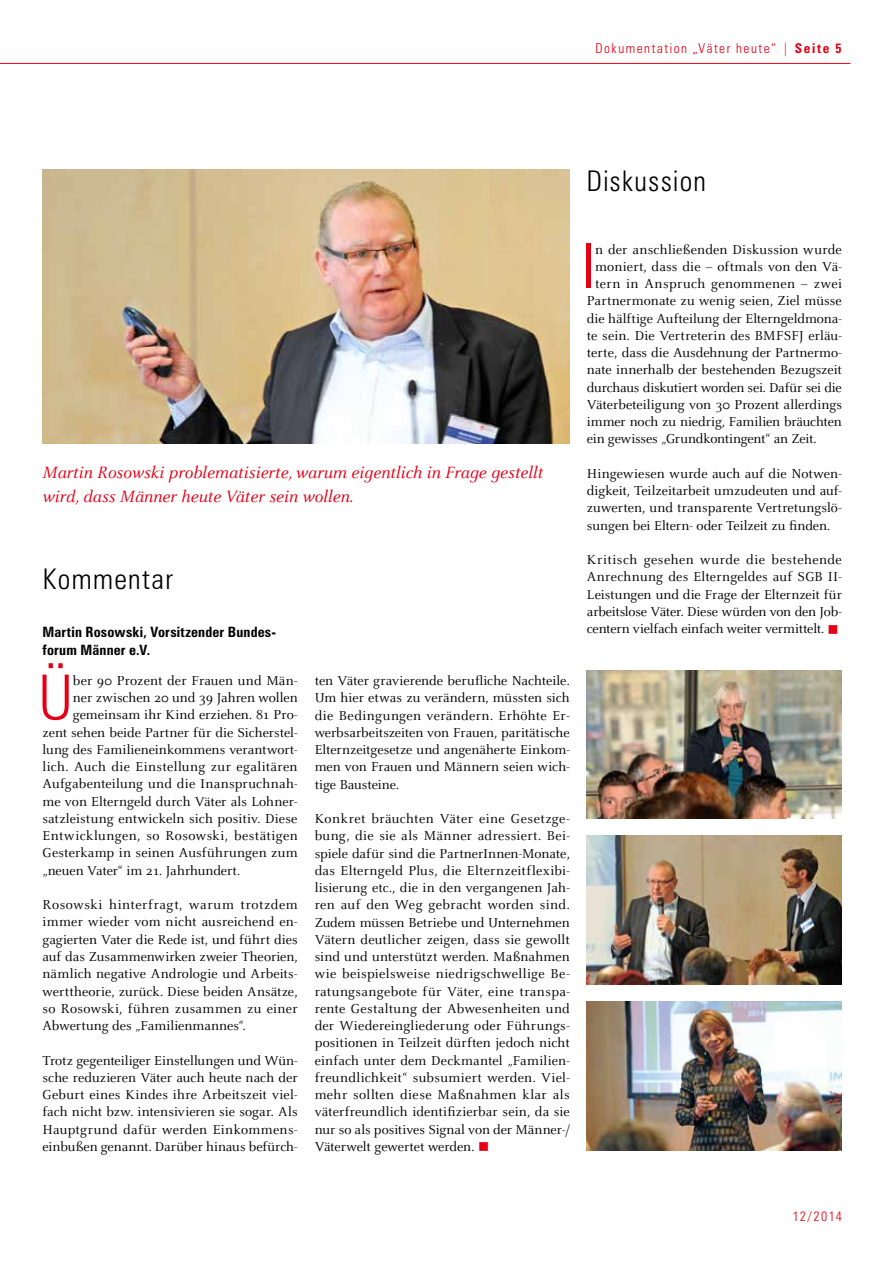
<style>
.page{position:relative;width:893px;height:1263px;background:#fff}
.page>*{position:absolute;margin:0;border:0;box-sizing:border-box;transform-origin:0 0}
.t1{font:300 condensed 62.1px "Zurich BT";color:#e30015}
.t2{font:300 condensed 28.5px "Zurich BT";letter-spacing:.045em;color:#000}
.t3{font:italic 18px/24px "Celeste";color:#e30015}
.t4{font:14.25px/17.2px "Celeste";color:#000;text-align:justify}
.t5{font:14.25px "Celeste";letter-spacing:.025em;color:#000}
.t6{font:700 condensed 14.25px/17.2px "Zurich BT";letter-spacing:.01em;color:#000}
.t7{font:14.25px "Celeste";letter-spacing:.02em;color:#000}
.t8{font:300 condensed 13.5px "Zurich BT";letter-spacing:.11em;color:#e30015}
.s1{font-weight:700}
.s2{color:#e30015}
</style>
<div class="page">
<hr style="left:0;top:63px;width:850px;height:1px;background:#e30015">
<img style="left:587px;top:1002px;width:255px;height:149px">
<img style="left:587px;top:836px;width:255px;height:149px">
<img style="left:43px;top:169px;width:527px;height:274px">
<img style="left:587px;top:670px;width:255px;height:149px">
<p class="t8" style="left:595px;top:40px;width:248px">Dokumentation „Väter heute“ | <span class="s1">Seite 5</span></p>
<h2 class="t2" style="left:587px;top:164px;width:121px">Diskussion</h2>
<p class="t3" style="left:43px;top:461px;width:502px">Martin Rosowski problematisierte, warum eigentlich in Frage gestellt wird, dass Männer heute Väter sein wollen.</p>
<h2 class="t2" style="left:43px;top:561px;width:132px">Kommentar</h2>
<p class="t6" style="left:43px;top:623px;width:235px">Martin Rosowski, Vorsitzender Bundes&shy;forum Männer e.V.</p>
<h1 class="t1" style="left:38px;top:659px;width:36px">Ü</h1>
<p class="t4" style="left:73px;top:672px;width:226px">ber 90 Prozent der Frauen und Män-</p>
<p class="t4" style="left:73px;top:689px;width:226px">ner zwischen 20 und 39 Jahren wollen</p>
<p class="t4" style="left:73px;top:707px;width:226px">gemeinsam ihr Kind erziehen. 81 Pro-</p>
<p class="t4" style="left:43px;top:724px;width:257px">zent sehen beide Partner für die Sicherstel-</p>
<p class="t4" style="left:43px;top:741px;width:257px">lung des Familieneinkommens verantwort-</p>
<p class="t7" style="left:43px;top:759px;width:257px">lich. Auch die Einstellung zur egalitären</p>
<p class="t4" style="left:43px;top:776px;width:257px">Aufgabenteilung und die Inanspruchnah-</p>
<p class="t4" style="left:43px;top:793px;width:257px">me von Elterngeld durch Väter als Lohner-</p>
<p class="t4" style="left:43px;top:810px;width:257px">satzleistung entwickeln sich positiv. Diese</p>
<p class="t5" style="left:43px;top:828px;width:257px">Entwicklungen, so Rosowski, bestätigen</p>
<p class="t4" style="left:43px;top:845px;width:257px">Gesterkamp in seinen Ausführungen zum</p>
<p class="t4" style="left:43px;top:862px;width:199px">„neuen Vater“ im 21. Jahrhundert.</p>
<p class="t4" style="left:43px;top:897px;width:257px">Rosowski hinterfragt, warum trotzdem immer wieder vom nicht ausreichend en&shy;gagierten Vater die Rede ist, und führt dies auf das Zusammenwirken zweier Theorien, nämlich negative Andrologie und Arbeits&shy;werttheorie, zurück. Diese beiden Ansätze, so Rosowski, führen zusammen zu einer Abwertung des „Familienmannes“.</p>
<p class="t4" style="left:43px;top:1052px;width:257px">Trotz gegenteiliger Einstellungen und Wün&shy;sche reduzieren Väter auch heute nach der Geburt eines Kindes ihre Arbeitszeit viel&shy;fach nicht bzw. intensivieren sie sogar. Als Hauptgrund dafür werden Einkommens&shy;einbußen genannt. Darüber hinaus befürch-</p>
<p class="t4" style="left:315px;top:672px;width:257px">ten Väter gravierende berufliche Nachteile.<br>Um hier etwas zu verändern, müssten sich die Bedingungen verändern. Erhöhte Er&shy;werbsarbeitszeiten von Frauen, paritätische Elternzeitgesetze und angenäherte Einkom&shy;men von Frauen und Männern seien wich&shy;tige Bausteine.</p>
<p class="t4" style="left:315px;top:810px;width:257px">Konkret bräuchten Väter eine Gesetzge&shy;bung, die sie als Männer adressiert. Bei&shy;spiele dafür sind die PartnerInnen-Monate, das Elterngeld Plus, die Elternzeitflexibi&shy;lisierung etc., die in den vergangenen Jah&shy;ren auf den Weg gebracht worden sind.<br>Zudem müssen Betriebe und Unternehmen Vätern deutlicher zeigen, dass sie gewollt sind und unterstützt werden. Maßnahmen wie beispielsweise niedrigschwellige Be&shy;ratungsangebote für Väter, eine transpa&shy;rente Gestaltung der Abwesenheiten und der Wiedereingliederung oder Führungs&shy;positionen in Teilzeit dürften jedoch nicht einfach unter dem Deckmantel „Familien&shy;freundlichkeit“ subsumiert werden. Viel&shy;mehr sollten diese Maßnahmen klar als väterfreundlich identifizierbar sein, da sie nur so als positives Signal von der Männer-/ Väterwelt gewertet werden. <span class="s2">■</span></p>
<h1 class="t1" style="left:582px;top:228px;width:14px">I</h1>
<p class="t4" style="left:595px;top:241px;width:248px">n der anschließenden Diskussion wurde</p>
<p class="t4" style="left:595px;top:258px;width:248px">moniert, dass die – oftmals von den Vä-</p>
<p class="t5" style="left:595px;top:276px;width:248px">tern in Anspruch genommenen – zwei</p>
<p class="t4" style="left:587px;top:293px;width:257px">Partnermonate zu wenig seien, Ziel müsse</p>
<p class="t4" style="left:587px;top:310px;width:257px">die hälftige Aufteilung der Elterngeldmona-</p>
<p class="t4" style="left:587px;top:327px;width:257px">te sein. Die Vertreterin des BMFSFJ erläu-</p>
<p class="t4" style="left:587px;top:345px;width:257px">terte, dass die Ausdehnung der Partnermo-</p>
<p class="t4" style="left:587px;top:362px;width:257px">nate innerhalb der bestehenden Bezugszeit</p>
<p class="t4" style="left:587px;top:379px;width:257px">durchaus diskutiert worden sei. Dafür sei die</p>
<p class="t4" style="left:587px;top:396px;width:257px">Väterbeteiligung von 30 Prozent allerdings</p>
<p class="t4" style="left:587px;top:414px;width:257px">immer noch zu niedrig, Familien bräuchten</p>
<p class="t4" style="left:587px;top:431px;width:231px">ein gewisses „Grundkontingent“ an Zeit.</p>
<p class="t4" style="left:587px;top:465px;width:257px">Hingewiesen wurde auch auf die Notwen&shy;digkeit, Teilzeitarbeit umzudeuten und auf&shy;zuwerten, und transparente Vertretungslö&shy;sungen bei Eltern- oder Teilzeit zu finden.</p>
<p class="t4" style="left:587px;top:552px;width:257px">Kritisch gesehen wurde die bestehende Anrechnung des Elterngeldes auf SGB II-Leistungen und die Frage der Elternzeit für arbeitslose Väter. Diese würden von den Job&shy;centern vielfach einfach weiter vermittelt. <span class="s2">■</span></p>
<p class="t8" style="left:793px;top:1208px;width:51px">12/2014</p>
</div>
